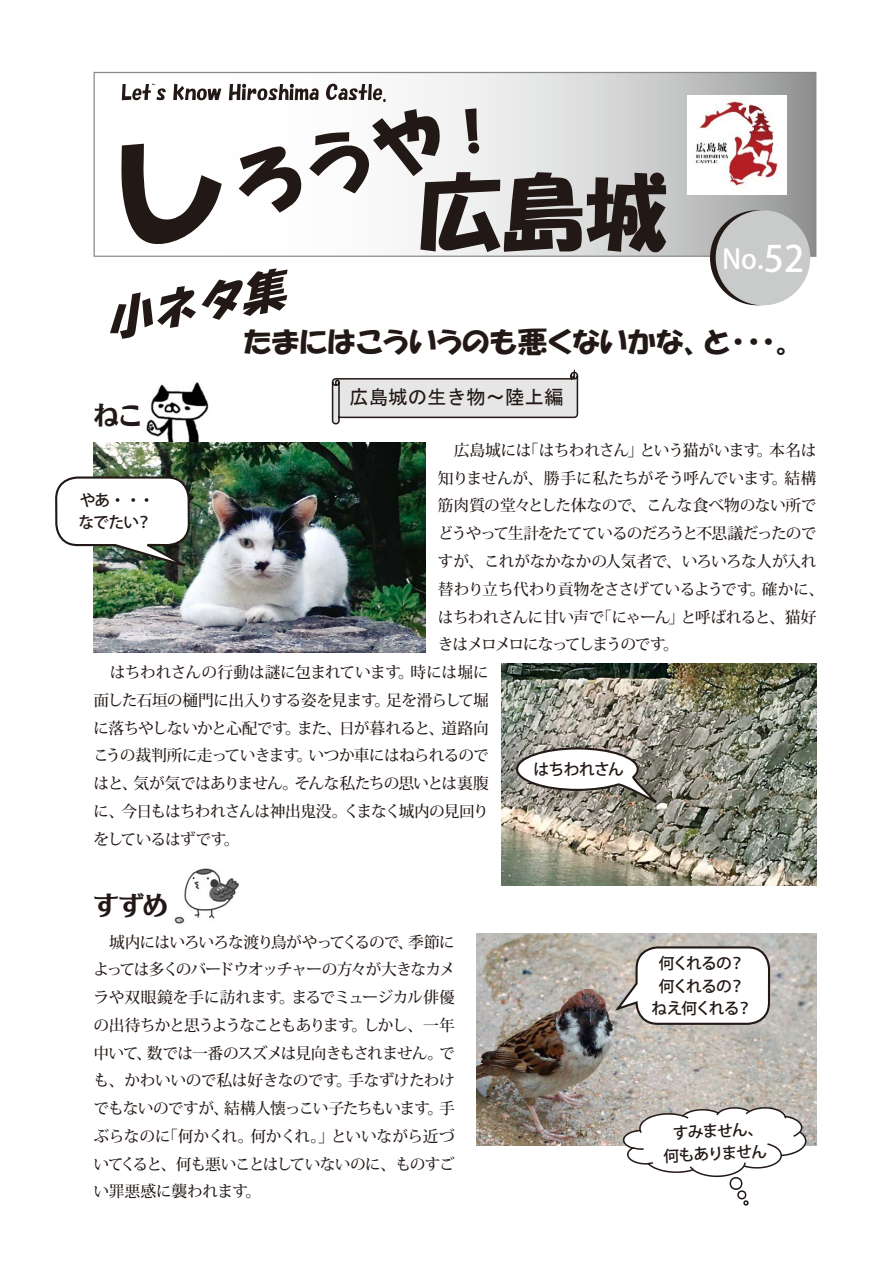
<style>
.page{position:relative;width:893px;height:1263px;background:#fff}
.page>*{position:absolute;margin:0;border:0;box-sizing:border-box;transform-origin:0 0}
.t1{font:italic 45px "HG Soei Kakupoptai";color:#221815}
.t2{font:28.5px "HG Soei Kakupoptai";letter-spacing:-.07em;color:#221815;scale:1.05 1}
.t3{font:500 27px "Koz Go Pro";color:#fff}
.t4{font:25.5px "Motoya Aporo W6";color:#221815}
.t5{font:19.5px "MS Gothic";color:#221815}
.t6{font:500 15.75px/27.8px "Koz Min Pro";letter-spacing:-.05em;color:#221815;text-align:justify}
.t7{font:500 15.75px/22.5px "Koz Go Pro";letter-spacing:-.05em;color:#221815}
.t8{font:500 15.75px "Koz Min Pro";letter-spacing:-.07em;color:#221815}
.t9{font:500 15.75px "Koz Min Pro";letter-spacing:-.02em;color:#221815}
.t10{font:500 15.75px "Koz Min Pro";letter-spacing:-.025em;color:#221815}
.t11{font:500 15.75px "Koz Min Pro";letter-spacing:-.03em;color:#221815}
.t12{font:500 15.75px/22.5px "Koz Go Pro";letter-spacing:-.075em;color:#221815;text-align:center}
.t13{font:500 15.75px "Koz Min Pro";letter-spacing:-.11em;color:#221815}
.s1{font-size:36px}
</style>
<div class="page">
<img style="left:476px;top:934px;width:340px;height:211px">
<img style="left:203px;top:868px;width:36px;height:51px">
<img style="left:203px;top:392px;width:6px;height:24px">
<svg style="left:332px;top:370px;width:246px;height:54px"></svg>
<img style="left:203px;top:442px;width:222px;height:211px">
<svg style="left:55px;top:71px;width:148px;height:853px"></svg>
<div style="left:636px;top:947px;width:133px;height:77px;background:#fff;border-radius:21px"></div>
<div style="left:635px;top:946px;width:135px;height:79px;border:2px solid #221815;border-radius:21px"></div>
<svg style="left:621px;top:1106px;width:188px;height:99px"></svg>
<img style="left:502px;top:663px;width:314px;height:222px">
<svg style="left:515px;top:746px;width:143px;height:58px"></svg>
<svg style="left:94px;top:72px;width:722px;height:185px"></svg>
<svg style="left:121px;top:144px;width:101px;height:101px"></svg>
<svg style="left:239px;top:146px;width:62px;height:67px"></svg>
<svg style="left:122px;top:84px;width:44px;height:16px"></svg>
<svg style="left:173px;top:84px;width:48px;height:16px"></svg>
<svg style="left:229px;top:84px;width:90px;height:16px"></svg>
<svg style="left:326px;top:84px;width:60px;height:18px"></svg>
<svg style="left:309px;top:108px;width:357px;height:145px"></svg>
<svg style="left:710px;top:210px;width:95px;height:95px"></svg>
<div style="left:716px;top:210px;width:94px;height:95px;background:#c9caca;border-radius:50%"></div>
<img style="left:688px;top:96px;width:99px;height:98px">
<h3 class="t3" style="left:722px;top:241px;width:84px">No.<span class="s1">52</span></h3>
<h1 class="t1" style="left:102px;top:298px;width:183px;rotate:-10deg">小ネタ集</h1>
<h2 class="t2" style="left:243px;top:327px;width:537px">たまにはこういうのも悪くないかな、と・・・。</h2>
<p class="t5" style="left:349px;top:387px;width:216px">広島城の生き物～陸上編</p>
<h3 class="t4" style="left:94px;top:402px;width:51px">ねこ</h3>
<p class="t6" style="left:438px;top:436px;width:380px">　広島城には「はちわれさん」という猫がいます。本名は</p>
<p class="t10" style="left:438px;top:467px;width:380px">知りませんが、勝手に私たちがそう呼んでいます。結構</p>
<p class="t11" style="left:438px;top:494px;width:380px">筋肉質の堂々とした体なので、こんな食べ物のない所で</p>
<p class="t8" style="left:438px;top:522px;width:380px">どうやって生計をたてているのだろうと不思議だったので</p>
<p class="t6" style="left:438px;top:547px;width:380px">すが、これがなかなかの人気者で、いろいろな人が入れ</p>
<p class="t6" style="left:438px;top:574px;width:388px">替わり立ち代わり貢物をささげているようです。確かに、</p>
<p class="t6" style="left:438px;top:602px;width:380px">はちわれさんに甘い声で「にゃーん」と呼ばれると、猫好</p>
<p class="t13" style="left:438px;top:633px;width:242px">きはメロメロになってしまうのです。</p>
<p class="t9" style="left:94px;top:661px;width:397px">　はちわれさんの行動は謎に包まれています。時には堀に</p>
<p class="t6" style="left:94px;top:685px;width:397px">面した石垣の樋門に出入りする姿を見ます。足を滑らして堀</p>
<p class="t6" style="left:94px;top:713px;width:397px">に落ちやしないかと心配です。また、日が暮れると、道路向</p>
<p class="t6" style="left:94px;top:741px;width:397px">こうの裁判所に走っていきます。いつか車にはねられるので</p>
<p class="t6" style="left:94px;top:769px;width:397px">はと、気が気ではありません。そんな私たちの思いとは裏腹</p>
<p class="t6" style="left:94px;top:796px;width:397px">に、今日もはちわれさんは神出鬼没。くまなく城内の見回り</p>
<p class="t6" style="left:94px;top:824px;width:148px">をしているはずです。</p>
<p class="t7" style="left:78px;top:490px;width:78px">やあ・・・なでたい？</p>
<p class="t7" style="left:533px;top:759px;width:92px">はちわれさん</p>
<h3 class="t4" style="left:94px;top:893px;width:76px">すずめ</h3>
<p class="t6" style="left:94px;top:927px;width:363px">　城内にはいろいろな渡り鳥がやってくるので、季節によっては多くのバードウオッチャーの方々が大きなカメラや双眼鏡を手に訪れます。まるでミュージカル俳優の出待ちかと思うようなこともあります。しかし、一年中いて、数では一番のスズメは見向きもされません。でも、かわいいので私は好きなのです。手なずけたわけでもないのですが、結構人懐っこい子たちもいます。手ぶらなのに「何かくれ。何かくれ。」といいながら近づいてくると、何も悪いことはしていないのに、ものすごい罪悪感に襲われます。</p>
<p class="t12" style="left:651px;top:953px;width:102px">何くれるの？何くれるの？ねえ何くれる？</p>
<p class="t7" style="left:662px;top:1122px;width:105px;text-align:center;rotate:-2deg">すみません、何もありません</p>
</div>
